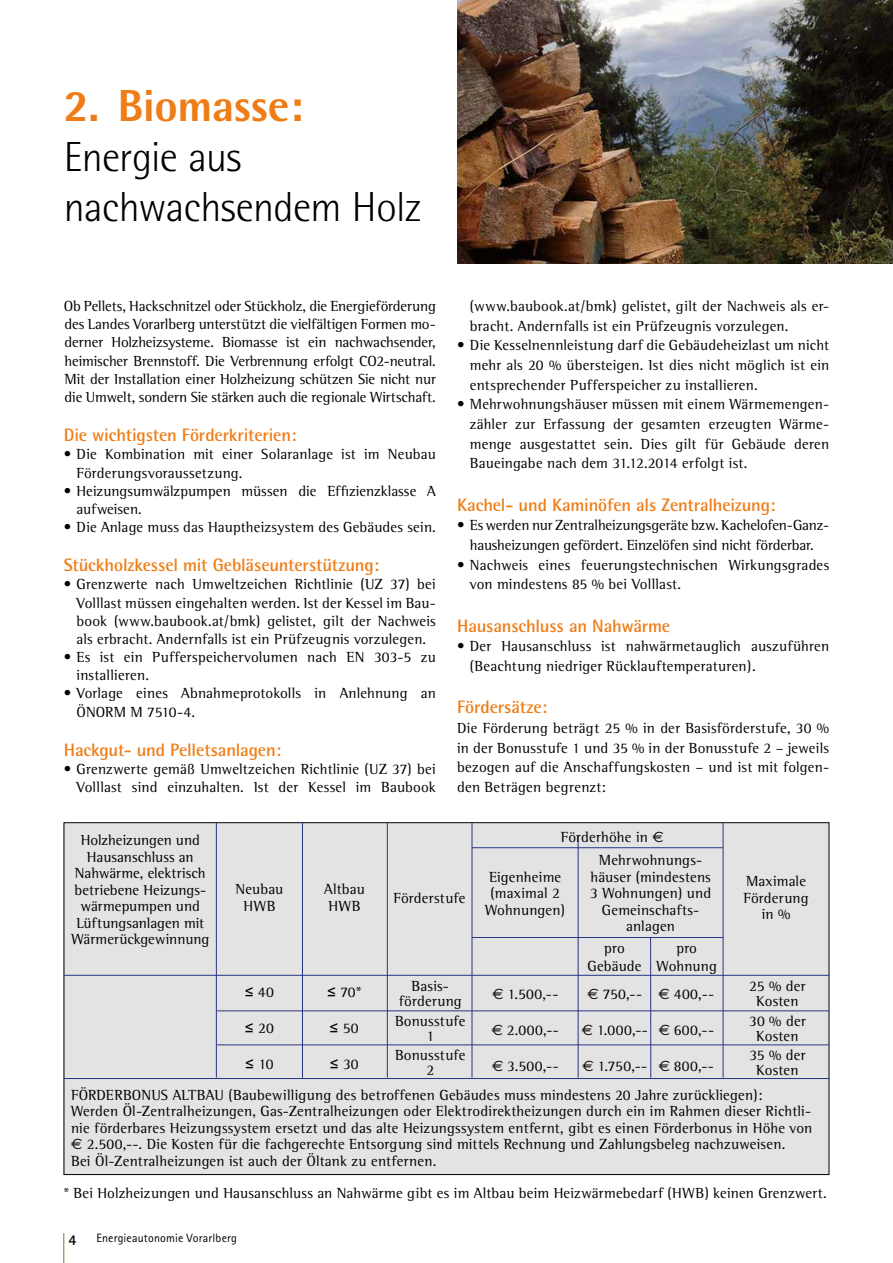
<style>
.page{position:relative;width:893px;height:1263px;background:#fff}
.page>*{position:absolute;margin:0;border:0;box-sizing:border-box;transform-origin:0 0}
.t1{font:800 45px "Rotis Semi Sans";letter-spacing:-.01em;color:#ef7d17}
.t2{font:300 42px/50.4px "Rotis Semi Sans";letter-spacing:-.015em;color:#000}
.t3{font:700 18px "Rotis Semi Sans";letter-spacing:-.01em;color:#ef7d17}
.t4{font:15px/16.5px "Rotis Semi Serif";letter-spacing:.01em;color:#000;text-align:center}
.t5{font:15px/19.6px "Rotis Semi Serif";letter-spacing:-.01em;color:#000;text-align:center}
.t6{font:700 15px "Rotis Semi Sans";color:#000}
.t7{font:12px "Rotis Sans Serif";letter-spacing:.015em;color:#000}
.s1{font-family:"Arial Unicode MS"}
.s2{font-family:"Euro Sans"}
</style>
<div class="page">
<hr style="left:63px;top:1233px;width:1px;height:30px;background:#6a813b">
<div style="left:64px;top:823px;width:765px;height:351px;background:#e3e3e3"></div>
<img style="left:457px;top:0;width:436px;height:264px">
<hr style="left:472px;top:937px;width:251px;height:1px;background:#283583">
<hr style="left:217px;top:1010px;width:612px;height:1px;background:#283583">
<hr style="left:217px;top:1044px;width:612px;height:1px;background:#283583">
<hr style="left:64px;top:975px;width:765px;height:1px;background:#283583">
<hr style="left:64px;top:1078px;width:765px;height:1px;background:#283583">
<hr style="left:472px;top:847px;width:251px;height:1px;background:#283583">
<hr style="left:302px;top:822px;width:1px;height:256px;background:#283583">
<hr style="left:216px;top:822px;width:1px;height:256px;background:#283583">
<hr style="left:387px;top:822px;width:1px;height:256px;background:#283583">
<hr style="left:472px;top:822px;width:1px;height:256px;background:#283583">
<hr style="left:578px;top:837px;width:1px;height:241px;background:#283583">
<hr style="left:650px;top:937px;width:1px;height:141px;background:#283583">
<hr style="left:723px;top:822px;width:1px;height:256px;background:#283583">
<h1 class="t1" style="left:64px;top:77px;width:241px">2. Biomasse:</h1>
<h2 class="t2" style="left:64px;top:132px;width:359px">Energie aus nachwachsendem Holz</h2>
<p class="t4" style="left:64px;top:297px;width:374px;line-height:18.1px;text-align:justify">Ob Pellets, Hackschnitzel oder Stückholz, die Energieförderung des Landes Vorarlberg unterstützt die vielfältigen Formen mo&shy;derner Holzheizsysteme. Biomasse ist ein nachwachsender, heimischer Brennstoff. Die Verbrennung erfolgt CO2-neutral.<br>Mit der Installation einer Holzheizung schützen Sie nicht nur die Umwelt, sondern Sie stärken auch die regionale Wirtschaft.</p>
<p class="t3" style="left:64px;top:424px;width:234px">Die wichtigsten Förderkriterien:</p>
<p class="t4" style="left:77px;top:445px;width:361px;line-height:18.1px;text-align:left;text-indent:-13px">• Die Kombination mit einer Solaranlage ist im Neubau<br>Förderungsvoraussetzung.</p>
<p class="t4" style="left:77px;top:481px;width:361px;line-height:18.1px;text-align:left;text-indent:-13px">• Heizungsumwälzpumpen müssen die Effizienzklasse A aufweisen.</p>
<p class="t4" style="left:64px;top:519px;width:374px">• Die Anlage muss das Hauptheizsystem des Gebäudes sein.</p>
<p class="t3" style="left:64px;top:554px;width:317px">Stückholzkessel mit Gebläseunterstützung:</p>
<p class="t4" style="left:77px;top:575px;width:361px;line-height:18.1px;text-align:justify;text-indent:-13px">• Grenzwerte nach Umweltzeichen Richtlinie (UZ 37) bei Volllast müssen eingehalten werden. Ist der Kessel im Bau&shy;book (www.baubook.at/bmk) gelistet, gilt der Nachweis als erbracht. Andernfalls ist ein Prüfzeugnis vorzulegen.</p>
<p class="t4" style="left:77px;top:648px;width:361px;line-height:18.1px;text-align:left;text-indent:-13px">• Es ist ein Pufferspeichervolumen nach EN 303-5 zu installieren.</p>
<p class="t4" style="left:77px;top:684px;width:361px;line-height:18.1px;text-align:left;text-indent:-13px">• Vorlage eines Abnahmeprotokolls in Anlehnung an<br>ÖNORM M 7510-4.</p>
<p class="t3" style="left:64px;top:739px;width:219px">Hackgut- und Pelletsanlagen:</p>
<p class="t4" style="left:64px;top:760px;width:374px;line-height:18.1px;text-align:right">• Grenzwerte gemäß Umweltzeichen Richtlinie (UZ 37) bei<br>Volllast sind einzuhalten. Ist der Kessel im Baubook</p>
<p class="t4" style="left:470px;top:296px;width:361px;line-height:19.6px;text-align:left">(www.baubook.at/bmk) gelistet, gilt der Nachweis als er&shy;bracht. Andernfalls ist ein Prüfzeugnis vorzulegen.</p>
<p class="t4" style="left:470px;top:336px;width:361px;line-height:19.6px;text-align:justify;text-indent:-13px">• Die Kesselnennleistung darf die Gebäudeheizlast um nicht mehr als 20 % übersteigen. Ist dies nicht möglich ist ein entsprechender Pufferspeicher zu installieren.</p>
<p class="t4" style="left:470px;top:395px;width:361px;line-height:19.6px;text-align:justify;text-indent:-13px">• Mehrwohnungshäuser müssen mit einem Wärmemengen&shy;zähler zur Erfassung der gesamten erzeugten Wärme&shy;menge ausgestattet sein. Dies gilt für Gebäude deren Baueingabe nach dem 31.12.2014 erfolgt ist.</p>
<p class="t3" style="left:457px;top:494px;width:320px">Kachel- und Kaminöfen als Zentralheizung:</p>
<p class="t5" style="left:457px;top:516px;width:374px">• Es werden nur Zentralheizungsgeräte bzw. Kachelofen-Ganz&shy;hausheizungen gefördert. Einzelöfen sind nicht förderbar.</p>
<p class="t4" style="left:470px;top:555px;width:361px;line-height:19.6px;text-align:left;text-indent:-13px">• Nachweis eines feuerungstechnischen Wirkungsgrades von mindestens 85 % bei Volllast.</p>
<p class="t3" style="left:457px;top:615px;width:215px">Hausanschluss an Nahwärme</p>
<p class="t4" style="left:470px;top:637px;width:361px;line-height:19.6px;text-align:left;text-indent:-13px">• Der Hausanschluss ist nahwärmetauglich auszuführen (Beachtung niedriger Rücklauftemperaturen).</p>
<p class="t3" style="left:457px;top:696px;width:91px">Fördersätze:</p>
<p class="t4" style="left:457px;top:718px;width:374px;line-height:19.6px;text-align:justify">Die Förderung beträgt 25 % in der Basisförderstufe, 30 % in der Bonusstufe 1 und 35 % in der Bonusstufe 2 – jeweils bezogen auf die Anschaffungskosten – und ist mit folgen&shy;den Beträgen begrenzt:</p>
<p class="t4" style="left:71px;top:832px;width:139px">Holzheizungen und<br>Hausanschluss an<br>Nahwärme, elektrisch betriebene Heizungs&shy;wärmepumpen und<br>Lüftungsanlagen mit<br>Wärmerückgewinnung</p>
<p class="t4" style="left:235px;top:881px;width:49px">Neubau<br>HWB</p>
<p class="t4" style="left:324px;top:881px;width:42px;text-align:left">Altbau<br>HWB</p>
<p class="t4" style="left:393px;top:890px;width:74px">Förderstufe</p>
<p class="t4" style="left:245px;top:984px;width:31px"><span class="s1">≤</span> 40</p>
<p class="t4" style="left:245px;top:1020px;width:30px"><span class="s1">≤</span> 20</p>
<p class="t4" style="left:245px;top:1056px;width:30px"><span class="s1">≤</span> 10</p>
<p class="t4" style="left:327px;top:984px;width:36px"><span class="s1">≤</span> 70*</p>
<p class="t4" style="left:330px;top:1020px;width:31px"><span class="s1">≤</span> 50</p>
<p class="t4" style="left:330px;top:1056px;width:30px"><span class="s1">≤</span> 30</p>
<p class="t4" style="left:399px;top:978px;width:64px;line-height:15px">Basis&shy;förderung</p>
<p class="t4" style="left:395px;top:1013px;width:72px;line-height:15px">Bonusstufe<br>1</p>
<p class="t4" style="left:395px;top:1047px;width:72px;line-height:15px">Bonusstufe<br>2</p>
<p class="t4" style="left:561px;top:829px;width:104px">Förderhöhe in <span class="s2">€</span></p>
<p class="t4" style="left:485px;top:868px;width:81px">Eigenheime (maximal 2<br>Wohnungen)</p>
<p class="t4" style="left:492px;top:985px;width:68px"><span class="s2">€</span> 1.500,--</p>
<p class="t4" style="left:492px;top:1021px;width:69px"><span class="s2">€</span> 2.000,--</p>
<p class="t4" style="left:492px;top:1057px;width:68px"><span class="s2">€</span> 3.500,--</p>
<p class="t4" style="left:590px;top:852px;width:123px">Mehrwohnungs&shy;häuser (mindestens<br>3 Wohnungen) und<br>Gemeinschafts&shy;anlagen</p>
<p class="t4" style="left:587px;top:939px;width:56px;line-height:18px">pro<br>Gebäude</p>
<p class="t4" style="left:657px;top:939px;width:62px;line-height:18px">pro<br>Wohnung</p>
<p class="t4" style="left:588px;top:985px;width:56px"><span class="s2">€</span> 750,--</p>
<p class="t4" style="left:582px;top:1021px;width:68px"><span class="s2">€</span> 1.000,--</p>
<p class="t4" style="left:582px;top:1057px;width:66px"><span class="s2">€</span> 1.750,--</p>
<p class="t4" style="left:659px;top:985px;width:57px"><span class="s2">€</span> 400,--</p>
<p class="t4" style="left:659px;top:1021px;width:57px"><span class="s2">€</span> 600,--</p>
<p class="t4" style="left:659px;top:1057px;width:57px"><span class="s2">€</span> 800,--</p>
<p class="t4" style="left:743px;top:873px;width:67px">Maximale<br>Förderung in %</p>
<p class="t4" style="left:749px;top:978px;width:58px;line-height:15px">25 % der<br>Kosten</p>
<p class="t4" style="left:749px;top:1013px;width:58px;line-height:15px">30 % der<br>Kosten</p>
<p class="t4" style="left:749px;top:1047px;width:58px;line-height:15px">35 % der<br>Kosten</p>
<p class="t4" style="left:71px;top:1086px;width:743px;text-align:left">FÖRDERBONUS ALTBAU (Baubewilligung des betroffenen Gebäudes muss mindestens 20 Jahre zurückliegen):<br>Werden Öl-Zentralheizungen, Gas-Zentralheizungen oder Elektrodirektheizungen durch ein im Rahmen dieser Richtli&shy;nie förderbares Heizungssystem ersetzt und das alte Heizungssystem entfernt, gibt es einen Förderbonus in Höhe von <span class="s2">€</span> 2.500,--. Die Kosten für die fachgerechte Entsorgung sind mittels Rechnung und Zahlungsbeleg nachzuweisen.<br>Bei Öl-Zentralheizungen ist auch der Öltank zu entfernen.</p>
<p class="t4" style="left:64px;top:1185px;width:764px">* Bei Holzheizungen und Hausanschluss an Nahwärme gibt es im Altbau beim Heizwärmebedarf (HWB) keinen Grenzwert.</p>
<p class="t6" style="left:68px;top:1230px;width:10px">4</p>
<p class="t7" style="left:96px;top:1231px;width:142px">Energieautonomie Vorarlberg</p>
</div>
